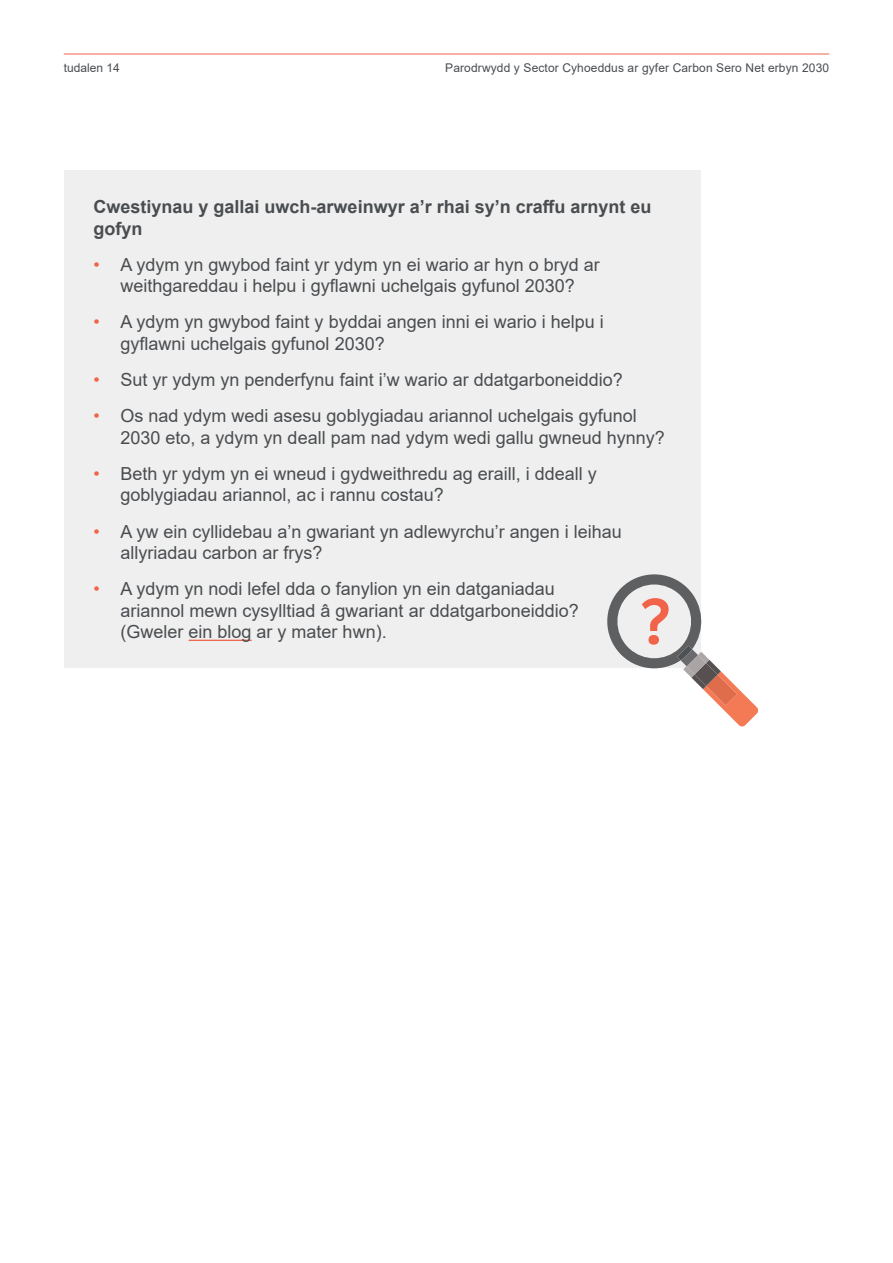
<style>
.page{position:relative;width:893px;height:1263px;background:#fff}
.page>*{position:absolute;margin:0;border:0;box-sizing:border-box;transform-origin:0 0}
.t1{font:18px/21.6px "Arial";color:#494d50}
.t2{font:700 18px/21.6px "Arial";color:#494d50}
.t3{font:12px "Arial";letter-spacing:.01em;color:#494d50}
.s1{color:#f16449}
</style>
<div class="page">
<hr style="left:64px;top:54px;width:765px;height:1px;background:#f16449">
<div style="left:64px;top:170px;width:636px;height:498px;background:#f0efef"></div>
<hr style="left:189px;top:640px;width:63px;height:1px;background:#f16449">
<svg style="left:607px;top:574px;width:152px;height:152px"></svg>
<div style="left:648px;top:635px;width:11px;height:10px;background:#f16449;border-radius:50%"></div>
<p class="t3" style="left:64px;top:59px;width:58px">tudalen 14</p>
<p class="t3" style="left:445px;top:59px;width:385px">Parodrwydd y Sector Cyhoeddus ar gyfer Carbon Sero Net erbyn 2030</p>
<p class="t2" style="left:94px;top:196px;width:559px">Cwestiynau y gallai uwch-arweinwyr a’r rhai sy’n craffu arnynt eu gofyn</p>
<p class="t1" style="left:94px;top:254px;width:508px;text-align:center"><span class="s1">•</span> A ydym yn gwybod faint yr ydym yn ei wario ar hyn o bryd ar weithgareddau i helpu i gyflawni uchelgais gyfunol 2030?</p>
<p class="t1" style="left:121px;top:311px;width:485px;text-indent:-27px"><span class="s1">•</span> A ydym yn gwybod faint y byddai angen inni ei wario i helpu i gyflawni uchelgais gyfunol 2030?</p>
<p class="t1" style="left:94px;top:369px;width:531px"><span class="s1">•</span> Sut yr ydym yn penderfynu faint i’w wario ar ddatgarboneiddio?</p>
<p class="t1" style="left:121px;top:405px;width:546px;text-indent:-27px"><span class="s1">•</span> Os nad ydym wedi asesu goblygiadau ariannol uchelgais gyfunol<br>2030 eto, a ydym yn deall pam nad ydym wedi gallu gwneud hynny?</p>
<p class="t1" style="left:121px;top:463px;width:478px;text-indent:-27px"><span class="s1">•</span> Beth yr ydym yn ei wneud i gydweithredu ag eraill, i ddeall y goblygiadau ariannol, ac i rannu costau?</p>
<p class="t1" style="left:121px;top:520px;width:503px;text-indent:-27px"><span class="s1">•</span> A yw ein cyllidebau a’n gwariant yn adlewyrchu’r angen i leihau allyriadau carbon ar frys?</p>
<p class="t1" style="left:121px;top:578px;width:460px;text-indent:-27px"><span class="s1">•</span> A ydym yn nodi lefel dda o fanylion yn ein datganiadau ariannol mewn cysylltiad â gwariant ar ddatgarboneiddio? (Gweler ein blog ar y mater hwn).</p>
</div>
